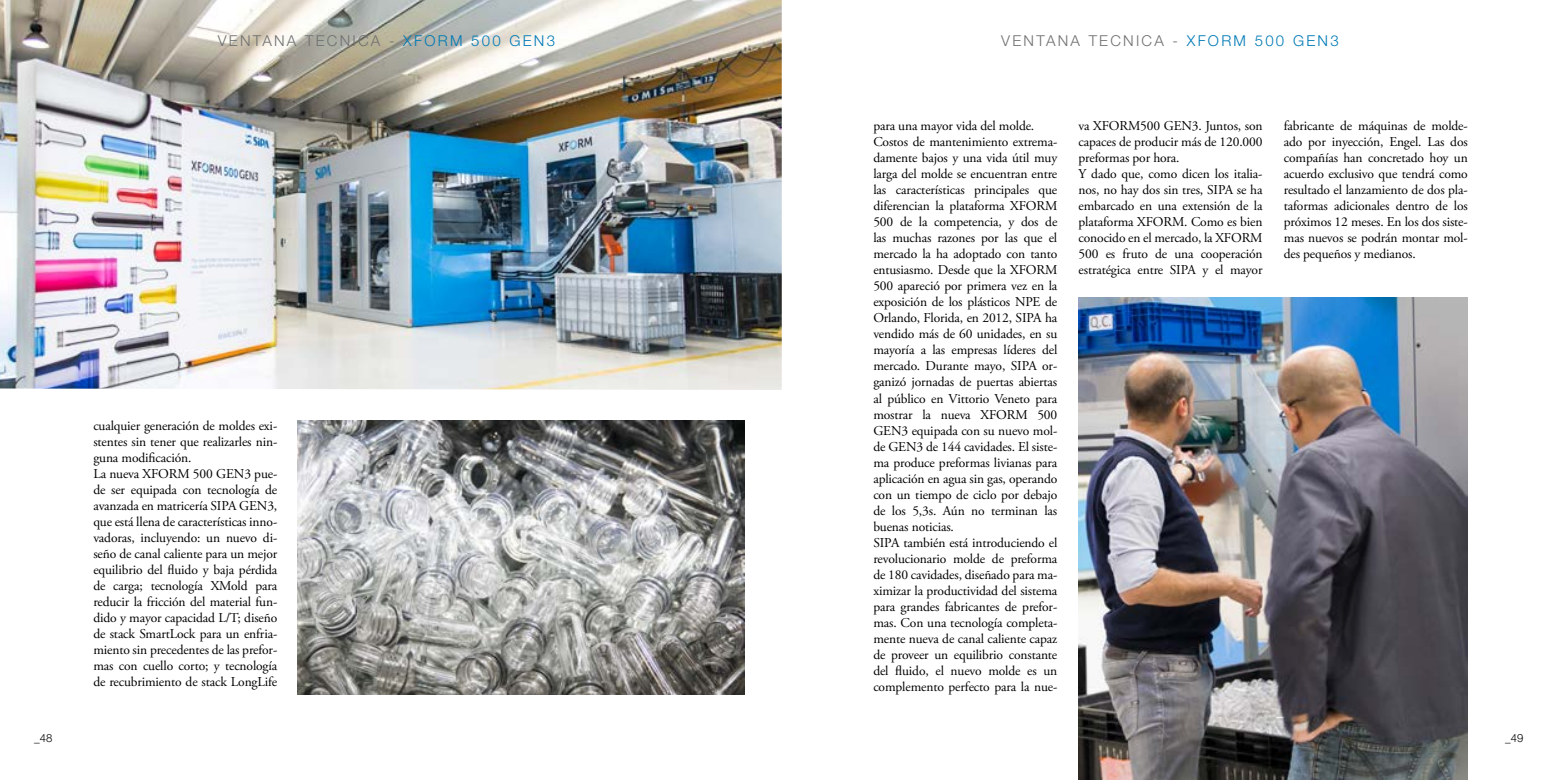
<style>
.page{position:relative;width:1560px;height:780px;background:#fff}
.page>*{position:absolute;margin:0;border:0;box-sizing:border-box;transform-origin:0 0}
.t1{font:300 15px "Helvetica Neue LT Std";letter-spacing:.15em;color:#707172}
.t2{font:13.5px/16px "Adobe Garamond Pro";letter-spacing:-.01em;color:#000}
.t3{font:300 11.25px "Helvetica Neue LT Std";color:#000}
.s1{color:#007ab5}
</style>
<div class="page">
<img style="left:0;top:0;width:781px;height:390px">
<img style="left:1078px;top:298px;width:389px;height:482px">
<img style="left:298px;top:420px;width:446px;height:274px">
<p class="t1" style="left:218px;top:32px;width:339px">VENTANA TECNICA - <span class="s1">XFORM 500 GEN3</span></p>
<p class="t1" style="left:1001px;top:32px;width:339px">VENTANA TECNICA - <span class="s1">XFORM 500 GEN3</span></p>
<p class="t2" style="left:93px;top:418px;width:185px">cualquier generación de moldes exi&shy;stentes sin tener que realizarles nin&shy;guna modificación.<br>La nueva XFORM 500 GEN3 pue&shy;de ser equipada con tecnología de avanzada en matricería SIPA GEN3, que está llena de características inno&shy;vadoras, incluyendo: un nuevo di&shy;seño de canal caliente para un mejor equilibrio del fluido y baja pérdida de carga; tecnología XMold para reducir la fricción del material fun&shy;dido y mayor capacidad L/T; diseño de stack SmartLock para un enfria&shy;miento sin precedentes de las prefor&shy;mas con cuello corto; y tecnología de recubrimiento de stack LongLife</p>
<p class="t2" style="left:873px;top:118px;width:185px">para una mayor vida del molde.<br>Costos de mantenimiento extrema&shy;damente bajos y una vida útil muy larga del molde se encuentran entre las características principales que diferencian la plataforma XFORM<br>500 de la competencia, y dos de las muchas razones por las que el mercado la ha adoptado con tanto entusiasmo. Desde que la XFORM<br>500 apareció por primera vez en la exposición de los plásticos NPE de<br>Orlando, Florida, en 2012, SIPA ha vendido más de 60 unidades, en su mayoría a las empresas líderes del mercado. Durante mayo, SIPA or&shy;ganizó jornadas de puertas abiertas al público en Vittorio Veneto para mostrar la nueva XFORM 500<br>GEN3 equipada con su nuevo mol&shy;de GEN3 de 144 cavidades. El siste&shy;ma produce preformas livianas para aplicación en agua sin gas, operando con un tiempo de ciclo por debajo de los 5,3s. Aún no terminan las buenas noticias.<br>SIPA también está introduciendo el revolucionario molde de preforma de 180 cavidades, diseñado para ma&shy;ximizar la productividad del sistema para grandes fabricantes de prefor&shy;mas. Con una tecnología completa&shy;mente nueva de canal caliente capaz de proveer un equilibrio constante del fluido, el nuevo molde es un complemento perfecto para la nue-</p>
<p class="t2" style="left:1078px;top:118px;width:185px">va XFORM500 GEN3. Juntos, son capaces de producir más de 120.000 preformas por hora.<br>Y dado que, como dicen los italia&shy;nos, no hay dos sin tres, SIPA se ha embarcado en una extensión de la plataforma XFORM. Como es bien conocido en el mercado, la XFORM<br>500 es fruto de una cooperación estratégica entre SIPA y el mayor</p>
<p class="t2" style="left:1283px;top:118px;width:185px;text-align:justify">fabricante de máquinas de molde&shy;ado por inyección, Engel. Las dos compañías han concretado hoy un acuerdo exclusivo que tendrá como resultado el lanzamiento de dos pla&shy;taformas adicionales dentro de los próximos 12 meses. En los dos siste&shy;mas nuevos se podrán montar mol&shy;des pequeños y medianos.</p>
<p class="t3" style="left:34px;top:731px;width:20px">_48</p>
<p class="t3" style="left:1504px;top:731px;width:20px">_49</p>
</div>
